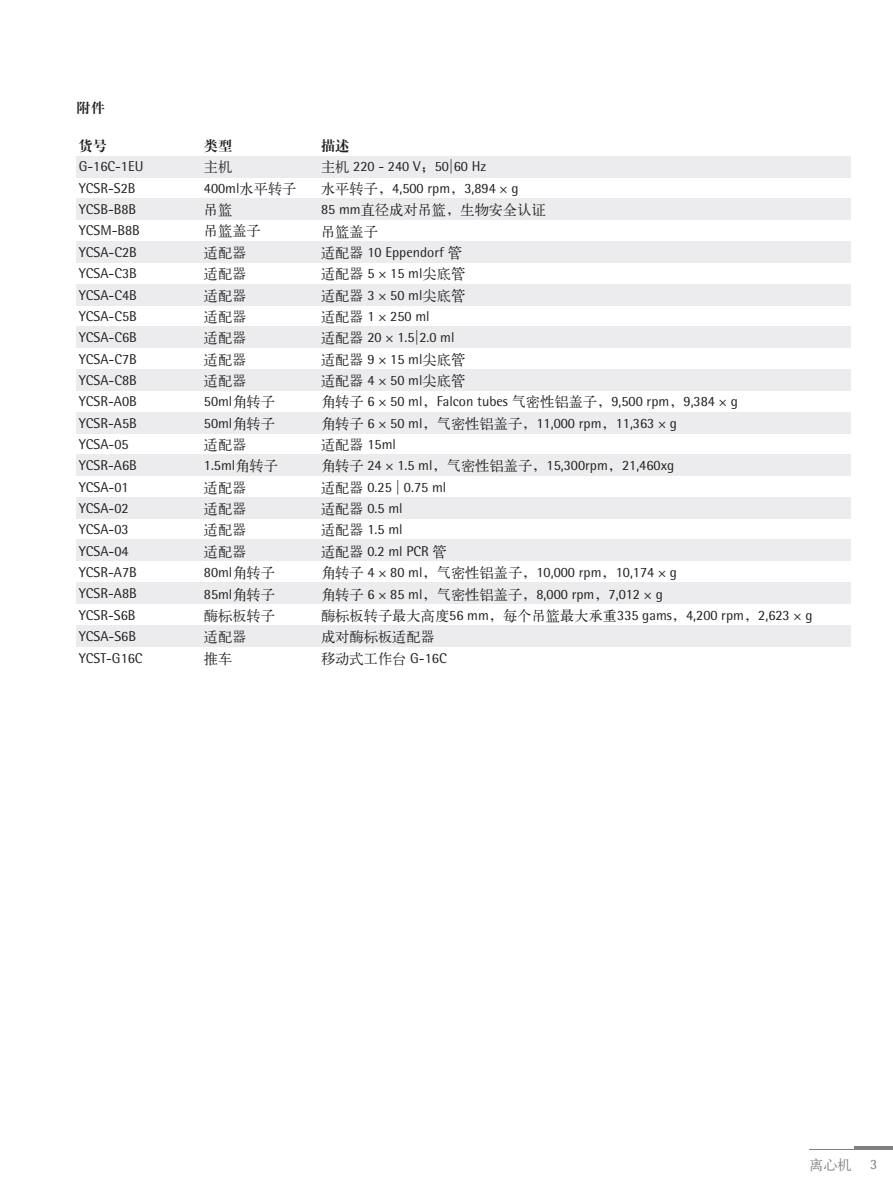
<style>
.page{position:relative;width:893px;height:1191px;background:#fff}
.page>*{position:absolute;margin:0;border:0;box-sizing:border-box;transform-origin:0 0}
.t1{font:14.25px/21.3px "Sartorius Rotis Sans 2013";color:#231f20}
.t2{font:14.25px/21.3px "H Ya 1 gj";color:#231f20}
.t3{font:14.25px "H Ya 4 gj";color:#231f20}
.t4{font:14.25px "H Ya 1 gj";color:#7c7e81}
.t5{font:14.25px "Sartorius Rotis Sans 2013";color:#7c7e81}
.s1{font-family:"H Ya 1 gj"}
.s2{font-family:"Sartorius Rotis Sans 2013"}
</style>
<div class="page">
<div style="left:319px;top:497px;width:531px;height:21px;background:#ececee"></div>
<div style="left:77px;top:497px;width:242px;height:21px;background:#ececee"></div>
<div style="left:319px;top:454px;width:531px;height:22px;background:#ececee"></div>
<div style="left:77px;top:454px;width:242px;height:22px;background:#ececee"></div>
<div style="left:319px;top:412px;width:531px;height:21px;background:#ececee"></div>
<div style="left:77px;top:412px;width:242px;height:21px;background:#ececee"></div>
<div style="left:319px;top:369px;width:531px;height:21px;background:#ececee"></div>
<div style="left:77px;top:369px;width:242px;height:21px;background:#ececee"></div>
<div style="left:319px;top:326px;width:531px;height:22px;background:#ececee"></div>
<div style="left:77px;top:326px;width:242px;height:22px;background:#ececee"></div>
<div style="left:319px;top:625px;width:531px;height:21px;background:#ececee"></div>
<div style="left:77px;top:625px;width:242px;height:21px;background:#ececee"></div>
<div style="left:319px;top:582px;width:531px;height:22px;background:#ececee"></div>
<div style="left:77px;top:582px;width:242px;height:22px;background:#ececee"></div>
<div style="left:319px;top:540px;width:531px;height:21px;background:#ececee"></div>
<div style="left:77px;top:540px;width:242px;height:21px;background:#ececee"></div>
<div style="left:319px;top:284px;width:531px;height:21px;background:#ececee"></div>
<div style="left:77px;top:284px;width:242px;height:21px;background:#ececee"></div>
<div style="left:319px;top:241px;width:531px;height:22px;background:#ececee"></div>
<div style="left:77px;top:241px;width:242px;height:22px;background:#ececee"></div>
<div style="left:319px;top:199px;width:531px;height:21px;background:#ececee"></div>
<div style="left:77px;top:199px;width:242px;height:21px;background:#ececee"></div>
<div style="left:319px;top:156px;width:531px;height:21px;background:#ececee"></div>
<div style="left:77px;top:156px;width:242px;height:21px;background:#ececee"></div>
<hr style="left:855px;top:1146px;width:38px;height:3px;background:#7c7e81">
<hr style="left:809px;top:1149px;width:84px;height:1px;background:#7c7e81">
<p class="t3" style="left:77px;top:101px;width:30px">附件</p>
<p class="t3" style="left:79px;top:139px;width:30px">货号</p>
<p class="t3" style="left:204px;top:139px;width:30px">类型</p>
<p class="t3" style="left:321px;top:139px;width:30px">描述</p>
<p class="t1" style="left:79px;top:156px;width:66px">G-16C-1EU<br>YCSR-S2B<br>YCSB-B8B<br>YCSM-B8B<br>YCSA-C2B<br>YCSA-C3B<br>YCSA-C4B<br>YCSA-C5B<br>YCSA-C6B<br>YCSA-C7B<br>YCSA-C8B<br>YCSR-A0B<br>YCSR-A5B<br>YCSA-05<br>YCSR-A6B<br>YCSA-01<br>YCSA-02<br>YCSA-03<br>YCSA-04<br>YCSR-A7B<br>YCSR-A8B<br>YCSR-S6B<br>YCSA-S6B<br>YCST-G16C</p>
<p class="t2" style="left:204px;top:156px;width:30px">主机</p>
<p class="t1" style="left:204px;top:177px;width:94px">400ml<span class="s1">水平转子</span></p>
<p class="t2" style="left:204px;top:199px;width:58px">吊篮<br>吊篮盖子适配器适配器适配器适配器适配器适配器适配器</p>
<p class="t1" style="left:204px;top:391px;width:73px">50ml<span class="s1">角转子<br></span>50ml<span class="s1">角转子</span></p>
<p class="t2" style="left:204px;top:434px;width:44px">适配器</p>
<p class="t1" style="left:204px;top:455px;width:76px">1.5ml<span class="s1">角转子</span></p>
<p class="t2" style="left:204px;top:477px;width:44px;text-align:justify">适配器适配器适配器适配器</p>
<p class="t1" style="left:204px;top:561px;width:73px">80ml<span class="s1">角转子<br></span>85ml<span class="s1">角转子</span></p>
<p class="t2" style="left:204px;top:605px;width:73px">酶标板转子适配器<br>推车</p>
<p class="t1" style="left:321px;top:156px;width:199px"><span class="s1">主机</span> 220 - 240 V<span class="s1">；</span>50|60 Hz<br><span class="s1">水平转子，</span>4,500 rpm<span class="s1">，</span>3,894 × g</p>
<p class="t2" style="left:321px;top:199px;width:226px"><span class="s2">85 mm</span>直径成对吊篮，生物安全认证吊篮盖子</p>
<p class="t1" style="left:321px;top:241px;width:142px"><span class="s1">适配器</span> 10 Eppendorf <span class="s1">管</span></p>
<p class="t2" style="left:321px;top:263px;width:146px">适配器 <span class="s2">5 × 15 ml</span>尖底管适配器 <span class="s2">3 × 50 ml</span>尖底管</p>
<p class="t1" style="left:321px;top:305px;width:135px"><span class="s1">适配器</span> 1 × 250 ml<br><span class="s1">适配器</span> 20 × 1.5|2.0 ml</p>
<p class="t2" style="left:321px;top:349px;width:146px">适配器 <span class="s2">9 × 15 ml</span>尖底管适配器 <span class="s2">4 × 50 ml</span>尖底管</p>
<p class="t1" style="left:321px;top:391px;width:493px"><span class="s1">角转子</span> 6 × 50 ml<span class="s1">，</span>Falcon tubes <span class="s1">气密性铝盖子，</span>9,500 rpm<span class="s1">，</span>9,384 × g<br><span class="s1">角转子</span> 6 × 50 ml<span class="s1">，气密性铝盖子，</span>11,000 rpm<span class="s1">，</span>11,363 × g<br><span class="s1">适配器</span> 15ml<br><span class="s1">角转子</span> 24 × 1.5 ml<span class="s1">，气密性铝盖子，</span>15,300rpm<span class="s1">，</span>21,460xg<br><span class="s1">适配器</span> 0.25 | 0.75 ml<br><span class="s1">适配器</span> 0.5 ml<br><span class="s1">适配器</span> 1.5 ml<br><span class="s1">适配器</span> 0.2 ml PCR <span class="s1">管<br>角转子</span> 4 × 80 ml<span class="s1">，气密性铝盖子，</span>10,000 rpm<span class="s1">，</span>10,174 × g<br><span class="s1">角转子</span> 6 × 85 ml<span class="s1">，气密性铝盖子，</span>8,000 rpm<span class="s1">，</span>7,012 × g<br><span class="s1">酶标板转子最大高度</span>56 mm<span class="s1">，每个吊篮最大承重</span>335 gams<span class="s1">，</span>4,200 rpm<span class="s1">，</span>2,623 × g</p>
<p class="t2" style="left:321px;top:626px;width:127px">成对酶标板适配器移动式工作台 <span class="s2">G-16C</span></p>
<p class="t4" style="left:809px;top:1157px;width:44px">离心机</p>
<p class="t5" style="left:870px;top:1155px;width:9px">3</p>
</div>
